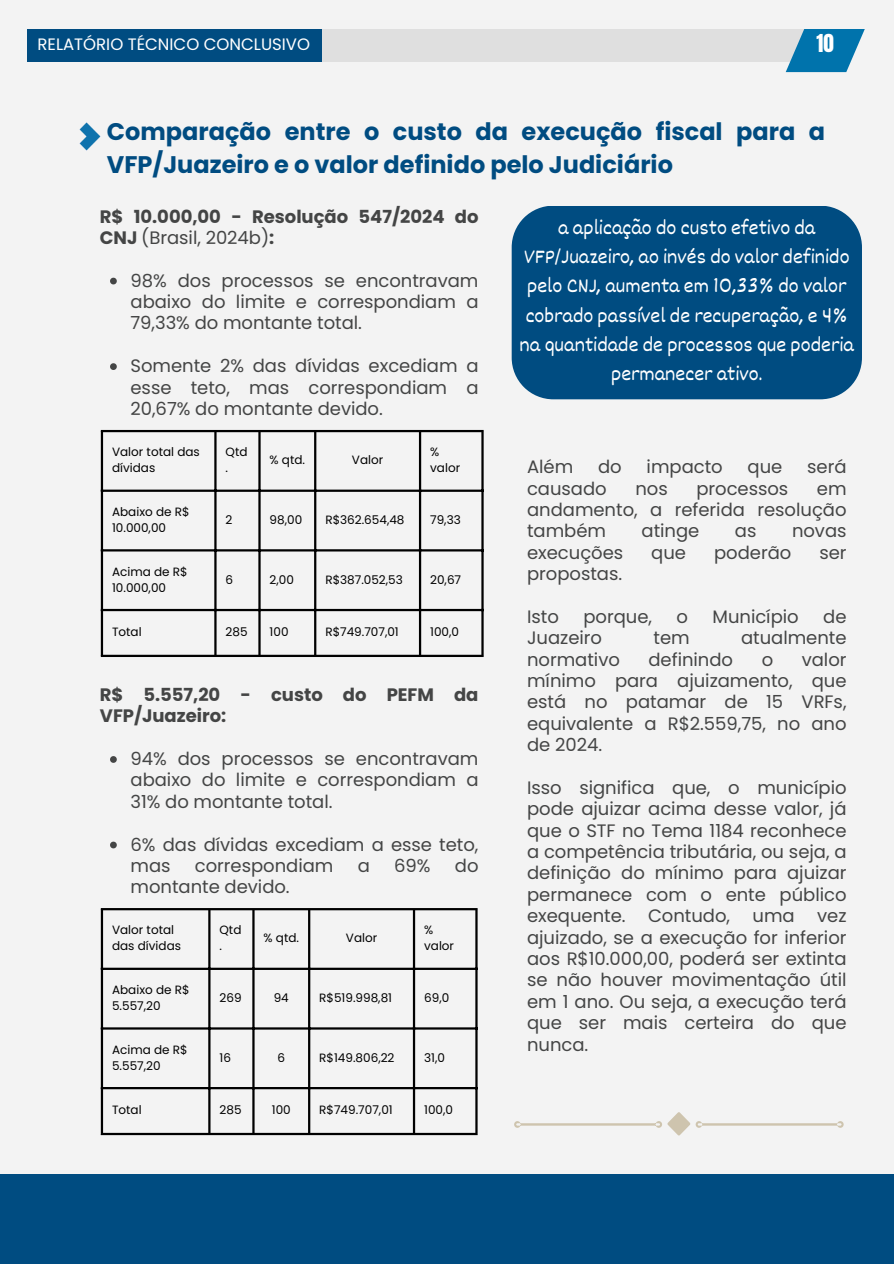
<style>
.page{position:relative;width:894px;height:1264px;background:#fff}
.page>*{position:absolute;margin:0;border:0;box-sizing:border-box;transform-origin:0 0}
.t1{font:700 24px/32.7px "Poppins";color:#004c81}
.t2{font:21px/29.2px "Dekko";color:#fff;text-align:center}
.t3{font:21px "Anton";color:#fff}
.t4{font:18px/21.3px "Poppins";color:#444545;text-align:justify}
.t5{font:700 18px/21.3px "Poppins";color:#444545}
.t6{font:16.5px "Poppins";color:#fff}
.t7{font:12px/16px "Poppins";color:#000}
.s1{font-weight:400}
</style>
<div class="page">
<div style="left:0;top:0;width:893px;height:1263px;background:#f3f3f3"></div>
<div style="left:293px;top:29px;width:541px;height:33px;background:#dfdfdf"></div>
<svg style="left:785px;top:29px;width:79px;height:43px"></svg>
<div style="left:27px;top:29px;width:294px;height:33px;background:#004c81"></div>
<img style="left:79px;top:122px;width:22px;height:29px">
<hr style="left:101px;top:432px;width:2px;height:222px;background:#000">
<hr style="left:214px;top:432px;width:2px;height:222px;background:#000">
<hr style="left:258px;top:432px;width:2px;height:222px;background:#000">
<hr style="left:314px;top:432px;width:2px;height:222px;background:#000">
<hr style="left:419px;top:432px;width:2px;height:222px;background:#000">
<hr style="left:481px;top:432px;width:2px;height:222px;background:#000">
<hr style="left:101px;top:430px;width:382px;height:2px;background:#000">
<hr style="left:101px;top:489px;width:382px;height:3px;background:#000">
<hr style="left:101px;top:549px;width:382px;height:2px;background:#000">
<hr style="left:101px;top:609px;width:382px;height:2px;background:#000">
<hr style="left:101px;top:654px;width:382px;height:3px;background:#000">
<svg style="left:110px;top:278px;width:7px;height:6px"></svg>
<svg style="left:110px;top:363px;width:7px;height:7px"></svg>
<svg style="left:110px;top:756px;width:7px;height:6px"></svg>
<svg style="left:110px;top:841px;width:7px;height:7px"></svg>
<hr style="left:101px;top:910px;width:2px;height:222px;background:#000">
<hr style="left:208px;top:910px;width:2px;height:222px;background:#000">
<hr style="left:252px;top:910px;width:2px;height:222px;background:#000">
<hr style="left:308px;top:910px;width:2px;height:222px;background:#000">
<hr style="left:413px;top:910px;width:2px;height:222px;background:#000">
<hr style="left:475px;top:910px;width:2px;height:222px;background:#000">
<hr style="left:101px;top:908px;width:376px;height:2px;background:#000">
<hr style="left:101px;top:967px;width:376px;height:2px;background:#000">
<hr style="left:101px;top:1027px;width:376px;height:2px;background:#000">
<hr style="left:101px;top:1086px;width:376px;height:3px;background:#000">
<hr style="left:101px;top:1132px;width:376px;height:3px;background:#000">
<div style="left:511px;top:206px;width:350px;height:193px;background:#004c81"></div>
<svg style="left:514px;top:1112px;width:329px;height:23px"></svg>
<div style="left:0;top:1174px;width:893px;height:89px;background:#004c81"></div>
<p class="t6" style="left:38px;top:33px;width:274px">RELATÓRIO TÉCNICO CONCLUSIVO</p>
<p class="t3" style="left:816px;top:28px;width:19px">10</p>
<p class="t1" style="left:107px;top:115px;width:719px">Comparação entre o custo da execução fiscal para a<br>VFP/Juazeiro e o valor definido pelo Judiciário</p>
<p class="t5" style="left:100px;top:205px;width:380px">R$ 10.000,00 - Resolução 547/2024 do<br>CNJ <span class="s1">(Brasil, 2024b)</span>:</p>
<p class="t4" style="left:130px;top:270px;width:349px">98% dos processos se encontravam abaixo do limite e correspondiam a 79,33% do montante total.</p>
<p class="t4" style="left:130px;top:355px;width:349px">Somente 2% das dívidas excediam a esse teto, mas correspondiam a 20,67% do montante devido.</p>
<p class="t2" style="left:519px;top:212px;width:336px">a aplicação do custo efetivo da VFP/Juazeiro, ao invés do valor definido pelo CNJ, aumenta em 10,33% do valor cobrado passível de recuperação, e 4% na quantidade de processos que poderia permanecer ativo.</p>
<h3 class="t7" style="left:112px;top:444px;width:89px">Valor total das dívidas</h3>
<p class="t7" style="left:225px;top:444px;width:23px">Qtd .</p>
<p class="t7" style="left:269px;top:452px;width:37px">% qtd.</p>
<h1 class="t7" style="left:352px;top:452px;width:33px">Valor</h1>
<p class="t7" style="left:430px;top:444px;width:31px">% valor</p>
<p class="t7" style="left:112px;top:503px;width:79px">Abaixo de R$<br>10.000,00</p>
<p class="t7" style="left:225px;top:511px;width:8px">2</p>
<p class="t7" style="left:269px;top:511px;width:34px">98,00</p>
<p class="t7" style="left:325px;top:511px;width:81px">R$362.654,48</p>
<p class="t7" style="left:430px;top:511px;width:32px">79,33</p>
<p class="t7" style="left:112px;top:563px;width:77px">Acima de R$<br>10.000,00</p>
<p class="t7" style="left:225px;top:571px;width:9px">6</p>
<p class="t7" style="left:269px;top:571px;width:26px">2,00</p>
<p class="t7" style="left:325px;top:571px;width:79px">R$387.052,53</p>
<p class="t7" style="left:430px;top:571px;width:32px">20,67</p>
<p class="t7" style="left:112px;top:624px;width:31px">Total</p>
<p class="t7" style="left:225px;top:624px;width:24px">285</p>
<p class="t7" style="left:269px;top:624px;width:20px">100</p>
<p class="t7" style="left:325px;top:624px;width:75px">R$749.707,01</p>
<p class="t7" style="left:430px;top:624px;width:30px">100,0</p>
<p class="t5" style="left:100px;top:684px;width:380px">R$ 5.557,20 - custo do PEFM da<br>VFP/Juazeiro:</p>
<h4 class="t4" style="left:130px;top:748px;width:349px">94% dos processos se encontravam abaixo do limite e correspondiam a 31% do montante total.</h4>
<p class="t4" style="left:130px;top:833px;width:349px">6% das dívidas excediam a esse teto, mas</p>
<p class="t4" style="left:195px;top:855px;width:140px">correspondiam</p>
<p class="t4" style="left:357px;top:855px;width:14px">a</p>
<p class="t4" style="left:394px;top:855px;width:38px">69%</p>
<p class="t4" style="left:454px;top:855px;width:25px">do</p>
<p class="t4" style="left:130px;top:876px;width:161px">montante devido.</p>
<p class="t7" style="left:112px;top:922px;width:70px">Valor total das dívidas</p>
<p class="t7" style="left:219px;top:922px;width:23px">Qtd .</p>
<p class="t7" style="left:263px;top:930px;width:37px">% qtd.</p>
<p class="t7" style="left:346px;top:930px;width:33px">Valor</p>
<p class="t7" style="left:424px;top:922px;width:31px">% valor</p>
<p class="t7" style="left:112px;top:981px;width:79px">Abaixo de R$<br>5.557,20</p>
<p class="t7" style="left:219px;top:989px;width:24px">269</p>
<p class="t7" style="left:274px;top:989px;width:17px">94</p>
<p class="t7" style="left:319px;top:989px;width:74px">R$519.998,81</p>
<p class="t7" style="left:424px;top:989px;width:27px">69,0</p>
<p class="t7" style="left:112px;top:1041px;width:77px">Acima de R$<br>5.557,20</p>
<p class="t7" style="left:219px;top:1049px;width:13px">16</p>
<p class="t7" style="left:277px;top:1049px;width:9px">6</p>
<p class="t7" style="left:319px;top:1049px;width:77px">R$149.806,22</p>
<p class="t7" style="left:424px;top:1049px;width:22px">31,0</p>
<p class="t7" style="left:112px;top:1102px;width:31px">Total</p>
<p class="t7" style="left:219px;top:1102px;width:24px">285</p>
<p class="t7" style="left:272px;top:1102px;width:20px">100</p>
<p class="t7" style="left:319px;top:1102px;width:75px">R$749.707,01</p>
<p class="t7" style="left:424px;top:1102px;width:30px">100,0</p>
<p class="t4" style="left:527px;top:456px;width:48px">Além</p>
<p class="t4" style="left:598px;top:456px;width:25px">do</p>
<p class="t4" style="left:646px;top:456px;width:78px">impacto</p>
<p class="t4" style="left:747px;top:456px;width:36px">que</p>
<p class="t4" style="left:807px;top:456px;width:41px">será</p>
<p class="t4" style="left:527px;top:477px;width:81px">causado</p>
<p class="t4" style="left:635px;top:477px;width:34px">nos</p>
<p class="t4" style="left:696px;top:477px;width:93px">processos</p>
<p class="t4" style="left:527px;top:477px;width:321px;text-indent:290px">em andamento, a referida resolução também</p>
<p class="t4" style="left:641px;top:520px;width:59px">atinge</p>
<p class="t4" style="left:734px;top:520px;width:23px">as</p>
<p class="t4" style="left:791px;top:520px;width:56px">novas</p>
<p class="t4" style="left:527px;top:541px;width:98px">execuções</p>
<p class="t4" style="left:651px;top:541px;width:36px">que</p>
<p class="t4" style="left:714px;top:541px;width:79px">poderão</p>
<p class="t4" style="left:819px;top:541px;width:29px">ser</p>
<p class="t4" style="left:527px;top:563px;width:97px">propostas.</p>
<h2 class="t4" style="left:527px;top:606px;width:33px">Isto</h2>
<h2 class="t4" style="left:583px;top:606px;width:70px">porque,</h2>
<h2 class="t4" style="left:676px;top:606px;width:13px">o</h2>
<h2 class="t4" style="left:712px;top:606px;width:88px">Município</h2>
<h2 class="t4" style="left:823px;top:606px;width:25px">de</h2>
<h2 class="t4" style="left:527px;top:627px;width:76px">Juazeiro</h2>
<h2 class="t4" style="left:653px;top:627px;width:38px">tem</h2>
<h2 class="t4" style="left:740px;top:627px;width:107px">atualmente</h2>
<h2 class="t4" style="left:527px;top:648px;width:94px">normativo</h2>
<h2 class="t4" style="left:648px;top:648px;width:86px">definindo</h2>
<h2 class="t4" style="left:761px;top:648px;width:13px">o</h2>
<h2 class="t4" style="left:527px;top:648px;width:321px;text-indent:274px">valor mínimo para ajuizamento, que está no patamar de 15 VRFs, equivalente a R$2.559,75, no ano de 2024.</h2>
<p class="t4" style="left:527px;top:777px;width:321px">Isso significa que, o município pode ajuizar acima desse valor, já que o STF no Tema 1184 reconhece a competência tributária, ou seja, a definição do mínimo para ajuizar permanece com o ente público exequente. Contudo, uma vez ajuizado, se a execução for inferior aos R$10.000,00, poderá ser extinta se não houver movimentação útil em 1 ano. Ou seja, a execução terá que ser mais certeira do que nunca.</p>
</div>
